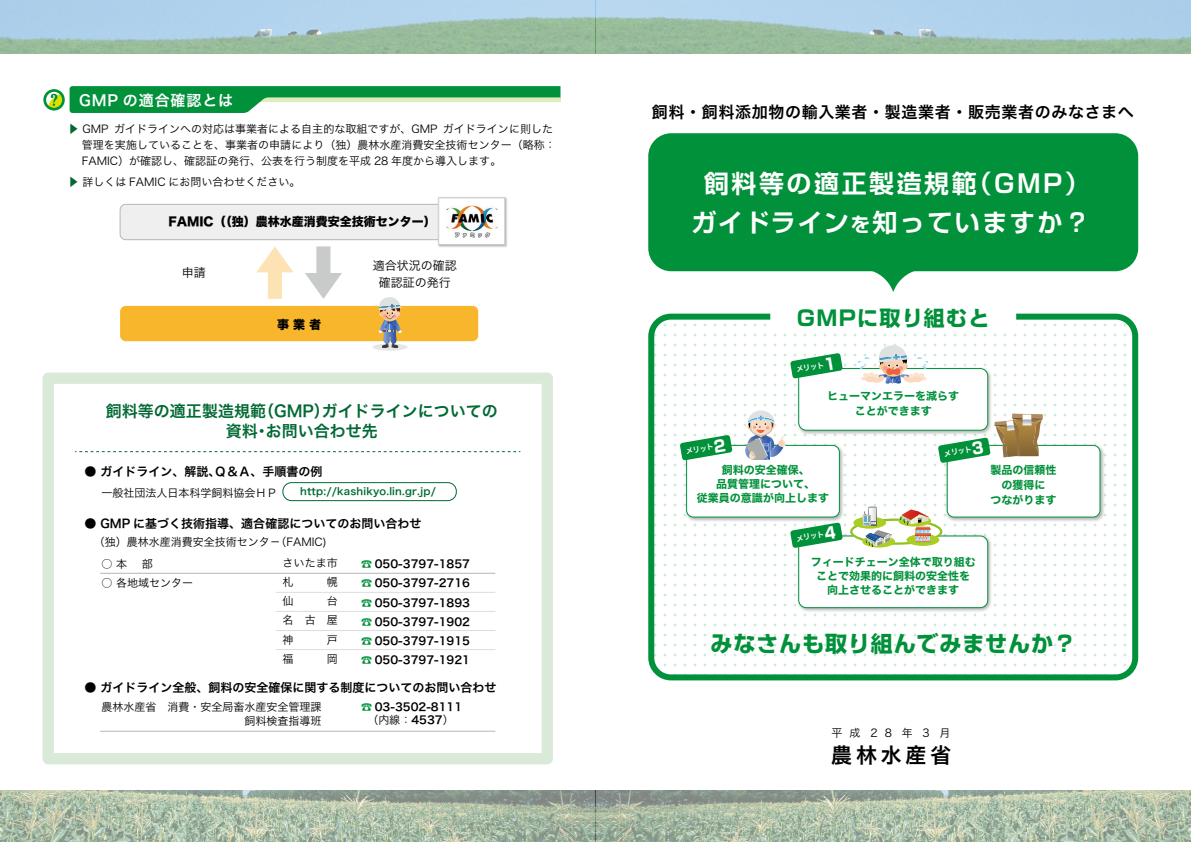
<style>
.page{position:relative;width:1191px;height:842px;background:#fff}
.page>*{position:absolute;margin:0;border:0;box-sizing:border-box;transform-origin:0 0}
.t1{font:700 25px/39.2px "G Shin Go Pro De";letter-spacing:.1em;color:#fff}
.t2{font:700 22px "G Shin Go Pro";letter-spacing:.04em;color:#00913a}
.t3{font:700 21px "G Shin Go Pro";letter-spacing:.06em;color:#00913a}
.t4{font:21px "Hiragino UD Sans F Std W6";letter-spacing:.18em;color:#000}
.t5{font:16px/20px "Hira Kaku Std N W6";color:#006934}
.t6{font:16px "Hira Kaku Std W6";letter-spacing:.04em;color:#000}
.t7{font:15px "Hira Kaku Std N W6";letter-spacing:.06em;color:#fff}
.t8{font:12px "Hira Kaku Std N W6";color:#000}
.t9{font:12px "Hira Kaku Std N W8";color:#000}
.t10{font:12px "Hira Kaku Std N W3";color:#000}
.t11{font:11px/16px "Hira Kaku Std W3";color:#000}
.t12{font:11px/19.2px "Hira Kaku Std N W3";color:#000;text-align:right}
.t13{font:11px/14px "Hira Kaku Std N W7";color:#00913a;text-align:center}
.t14{font:11px/19.2px "Hira Kaku Std N W6";color:#000;text-align:justify}
.t15{font:10px "Hira Kaku Std N W6";letter-spacing:.02em;color:#006934}
.t16{font:7.5px "Hira Kaku Std N W6";color:#fff}
.s1{font-family:"Koz Go Pr 6 N";color:#006934}
.s2{font-family:"Koz Go Pr 6 N";color:#00913a}
.s3{font-family:"Hira Kaku Std N W6"}
.s4{font-size:20px}
</style>
<div class="page">
<img style="left:0;top:791px;width:1191px;height:51px">
<div style="left:120px;top:204px;width:358px;height:36px;background:#efefef;border-radius:6px"></div>
<div style="left:120px;top:204px;width:359px;height:36px;border:1px solid #b5b6b6;border-radius:6px"></div>
<div style="left:120px;top:306px;width:358px;height:35px;background:#f8b62d;border-radius:6px"></div>
<svg style="left:43px;top:372px;width:510px;height:392px"></svg>
<img style="left:0;top:0;width:1191px;height:53px">
<svg style="left:256px;top:246px;width:37px;height:53px"></svg>
<svg style="left:305px;top:246px;width:37px;height:53px"></svg>
<hr style="left:100px;top:573px;width:395px;height:1px;background:#b5b6b6">
<hr style="left:100px;top:731px;width:395px;height:1px;background:#b5b6b6">
<hr style="left:276px;top:592px;width:219px;height:1px;background:#dcdddd">
<hr style="left:276px;top:611px;width:219px;height:1px;background:#dcdddd">
<hr style="left:276px;top:630px;width:219px;height:1px;background:#dcdddd">
<hr style="left:276px;top:649px;width:219px;height:1px;background:#dcdddd">
<div style="left:282px;top:482px;width:175px;height:19px;border:1px solid #006934;border-radius:9px"></div>
<img style="left:436px;top:197px;width:71px;height:50px">
<div style="left:439px;top:198px;width:66px;height:46px;background:#fff"></div>
<div style="left:438px;top:197px;width:67px;height:48px;border:1px solid #c9caca"></div>
<img style="left:446px;top:205px;width:52px;height:32px">
<div style="left:373px;top:343px;width:34px;height:8px;background:#e6e6e6;border-radius:50%"></div>
<svg style="left:75px;top:451px;width:445px;height:1px"></svg>
<svg style="left:378px;top:297px;width:24px;height:51px"></svg>
<svg style="left:648px;top:314px;width:490px;height:366px"></svg>
<div style="left:770px;top:303px;width:246px;height:30px;background:#fff;border-radius:9px"></div>
<img style="left:795px;top:365px;width:199px;height:71px">
<div style="left:798px;top:368px;width:189px;height:62px;background:#fff;border-radius:8px"></div>
<div style="left:798px;top:368px;width:190px;height:63px;border:1px solid #00913a;border-radius:8px"></div>
<img style="left:795px;top:533px;width:199px;height:81px">
<div style="left:798px;top:536px;width:189px;height:72px;background:#fff;border-radius:8px"></div>
<div style="left:798px;top:535px;width:190px;height:73px;border:1px solid #00913a;border-radius:8px"></div>
<img style="left:944px;top:442px;width:162px;height:81px">
<div style="left:947px;top:445px;width:153px;height:72px;background:#fff;border-radius:7px"></div>
<div style="left:946px;top:445px;width:154px;height:72px;border:1px solid #00913a;border-radius:7px"></div>
<img style="left:683px;top:442px;width:162px;height:81px">
<div style="left:686px;top:445px;width:153px;height:72px;background:#fff;border-radius:7px"></div>
<div style="left:686px;top:445px;width:154px;height:72px;border:1px solid #00913a;border-radius:7px"></div>
<svg style="left:851px;top:520px;width:90px;height:24px"></svg>
<div style="left:850px;top:518px;width:92px;height:27px;border:2px solid #8fc31f;border-radius:50%"></div>
<svg style="left:862px;top:535px;width:33px;height:12px"></svg>
<div style="left:906px;top:534px;width:33px;height:12px;background:#abce23;border-radius:50%"></div>
<svg style="left:900px;top:509px;width:31px;height:33px"></svg>
<div style="left:853px;top:517px;width:33px;height:12px;background:#abce23;border-radius:50%"></div>
<svg style="left:862px;top:506px;width:30px;height:40px"></svg>
<svg style="left:858px;top:344px;width:69px;height:39px"></svg>
<div style="left:648px;top:133px;width:490px;height:138px;background:#00913a;border-radius:23px"></div>
<svg style="left:872px;top:271px;width:42px;height:21px"></svg>
<svg style="left:43px;top:86px;width:517px;height:27px"></svg>
<svg style="left:744px;top:410px;width:41px;height:50px"></svg>
<svg style="left:790px;top:353px;width:52px;height:25px"></svg>
<svg style="left:680px;top:435px;width:52px;height:25px"></svg>
<svg style="left:938px;top:414px;width:105px;height:49px"></svg>
<svg style="left:790px;top:522px;width:52px;height:26px"></svg>
<h3 class="t7" style="left:79px;top:89px;width:156px">GMP の適合確認とは</h3>
<p class="t11" style="left:114px;top:120px;width:325px">ガイドラインへの対応は事業者による自主的な取組ですが、GMP</p>
<p class="t11" style="left:443px;top:120px;width:112px">ガイドラインに則した</p>
<p class="t11" style="left:82px;top:120px;width:475px;text-indent:-14px"><span class="s1">▶</span> GMP<br>管理を実施していることを、事業者の申請により（独）農林水産消費安全技術センター（略称：<br>FAMIC）が確認し、確認証の発行、公表を行う制度を平成 28 年度から導入します。</p>
<p class="t11" style="left:68px;top:173px;width:234px"><span class="s1">▶</span> 詳しくは FAMIC にお問い合わせください。</p>
<p class="t9" style="left:168px;top:215px;width:269px">FAMIC（（独）農林水産消費安全技術センター(</p>
<p class="t10" style="left:373px;top:256px;width:85px">適合状況の確認</p>
<p class="t10" style="left:182px;top:264px;width:25px">申請</p>
<p class="t10" style="left:379px;top:273px;width:73px">確認証の発行</p>
<p class="t9" style="left:277px;top:318px;width:45px">事業者</p>
<h3 class="t5" style="left:266px;top:402px;width:113px;text-indent:-160px">飼料等の適正製造規範<br>お問い合わせ先</h3>
<h3 class="t5" style="left:322px;top:402px;width:177px">ガイドラインについての</h3>
<h3 class="t5" style="left:258px;top:402px;width:73px">（GMP）</h3>
<h3 class="t5" style="left:226px;top:422px;width:33px">資料</h3>
<p class="t8" style="left:84px;top:462px;width:239px">● ガイドライン、解説Ｑ、＆Ａ、手順書の例</p>
<h3 class="t5" style="left:254px;top:422px;width:17px">・</h3>
<p class="t12" style="left:101px;top:483px;width:178px">一般社団法人日本科学飼料協会ＨＰ</p>
<p class="t15" style="left:300px;top:484px;width:137px">http://kashikyo.lin.gr.jp/</p>
<p class="t8" style="left:84px;top:514px;width:338px">● GMP に基づく技術指導、適合確認についてのお問い合わせ</p>
<p class="t12" style="left:94px;top:533px;width:234px">（独）農林水産消費安全技術センタ（－ FAMIC(</p>
<p class="t12" style="left:101px;top:554px;width:53px">○本　部</p>
<p class="t12" style="left:101px;top:573px;width:93px">○ 各地域センター</p>
<p class="t12" style="left:282px;top:553px;width:57px">さいたま市幌</p>
<p class="t14" style="left:361px;top:555px;width:110px"><span class="s2">☎</span> 050-3797-1857 <span class="s2">☎</span> 050-3797-2716 <span class="s2">☎</span> 050-3797-1893 <span class="s2">☎</span> 050-3797-1902 <span class="s2">☎</span> 050-3797-1915 <span class="s2">☎</span> 050-3797-1921</p>
<p class="t12" style="left:282px;top:572px;width:12px">札</p>
<p class="t12" style="left:282px;top:591px;width:12px">仙</p>
<p class="t12" style="left:327px;top:591px;width:12px">台</p>
<p class="t12" style="left:282px;top:610px;width:12px">名</p>
<p class="t12" style="left:305px;top:610px;width:12px">古</p>
<p class="t12" style="left:327px;top:610px;width:12px">屋</p>
<p class="t12" style="left:282px;top:630px;width:27px">神　</p>
<p class="t12" style="left:327px;top:630px;width:12px">戸</p>
<p class="t12" style="left:282px;top:649px;width:27px">福　</p>
<p class="t8" style="left:84px;top:678px;width:413px">● ガイドライン全般、飼料の安全確保に関する制度についてのお問い合わせ</p>
<p class="t12" style="left:101px;top:699px;width:222px;line-height:14px">農林水産省　消費・安全局畜水産安全管理課飼料検査指導班</p>
<p class="t14" style="left:361px;top:697px;width:102px"><span class="s2">☎</span> 03-3502-8111</p>
<p class="t12" style="left:327px;top:649px;width:12px">岡</p>
<p class="t12" style="left:367px;top:710px;width:88px">（内線：<span class="s3">4537</span>(</p>
<h3 class="t6" style="left:652px;top:100px;width:483px">飼料・飼料添加物の輸入業者・製造業者・販売業者のみなさまへ</h3>
<h1 class="t1" style="left:691px;top:161px;width:400px;text-indent:13px">飼料等の適正製造規範<br>ガイドライン<span class="s4">を</span>知っていますか?</h1>
<h1 class="t1" style="left:966px;top:161px;width:124px">（GMP(</h1>
<h3 class="t3" style="left:797px;top:301px;width:194px">GMPに取り組むと</h3>
<p class="t16" style="left:795px;top:364px;width:30px;rotate:-10deg">メリット</p>
<p class="t13" style="left:827px;top:389px;width:134px;line-height:15px">ヒューマンエラーを減らすことができます</p>
<p class="t16" style="left:685px;top:445px;width:30px;rotate:-10deg">メリット</p>
<p class="t16" style="left:943px;top:448px;width:30px;rotate:-10deg">メリット</p>
<p class="t13" style="left:697px;top:463px;width:133px">飼料の安全確保、<br>品質管理について、<br>従業員の意識が向上します</p>
<p class="t16" style="left:795px;top:533px;width:30px;rotate:-10deg">メリット</p>
<p class="t13" style="left:810px;top:555px;width:166px">フィードチェーン全体で取り組むことで効果的に飼料の安全性を向上させることができます</p>
<p class="t13" style="left:990px;top:463px;width:67px;line-height:15px">製品の信頼性の獲得に<br>つながります</p>
<h2 class="t2" style="left:710px;top:626px;width:367px">みなさんも取り組んでみませんか?</h2>
<p class="t12" style="left:901px;top:723px;width:12px">年</p>
<p class="t12" style="left:831px;top:723px;width:31px">平 成</p>
<h3 class="t4" style="left:831px;top:739px;width:122px">農林水産省</h3>
<p class="t12" style="left:939px;top:723px;width:12px">月</p>
<p class="t12" style="left:870px;top:723px;width:23px">2 8</p>
<p class="t12" style="left:922px;top:723px;width:9px">3</p>
</div>
